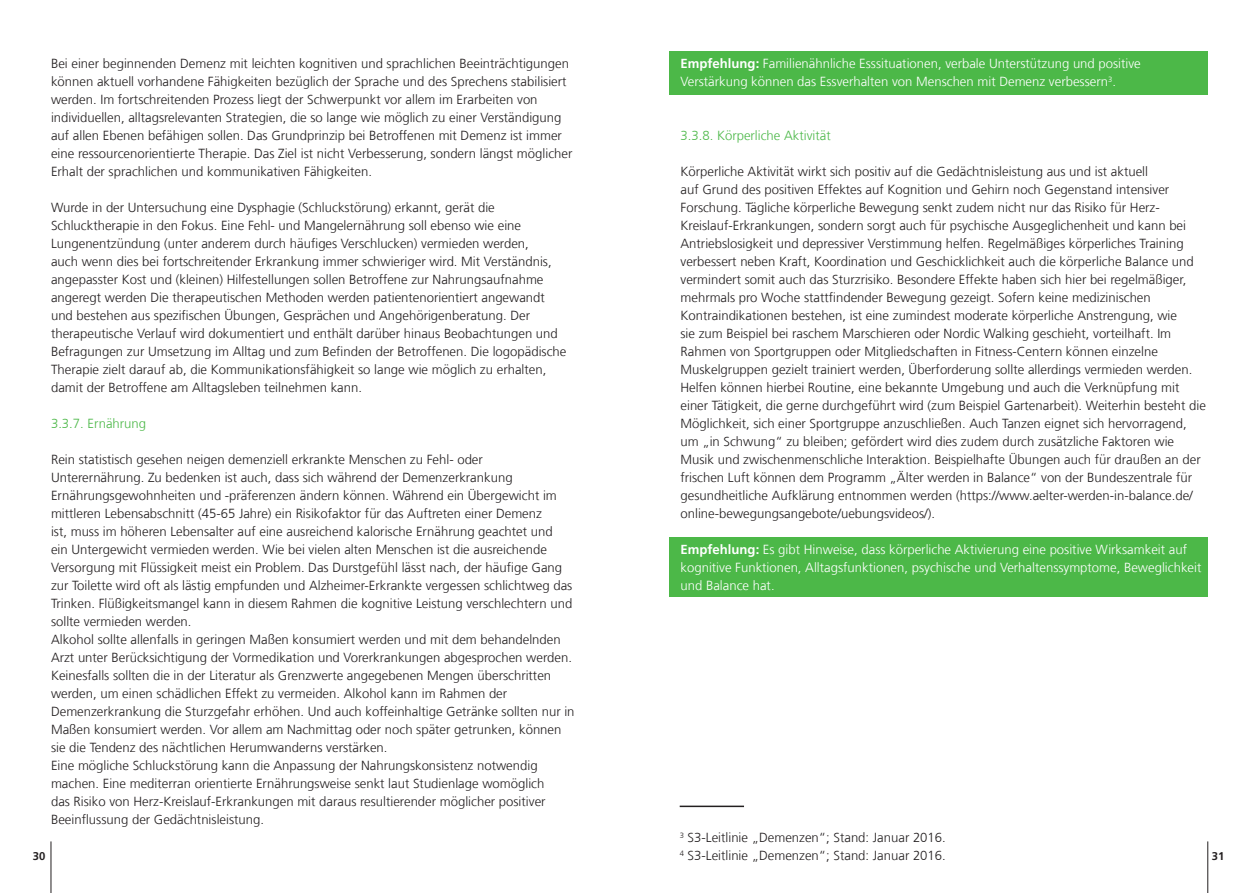
<style>
.page{position:relative;width:1259px;height:893px;background:#fff}
.page>*{position:absolute;margin:0;border:0;box-sizing:border-box;transform-origin:0 0}
.t1{font:300 13.2px/18px "Frutiger LT Com";color:#231f20}
.t2{font:300 13.2px/18px "Frutiger LT Com";color:#fff}
.t3{font:300 13.2px "Frutiger LT Com";color:#4cb848}
.t4{font:700 11.25px "Frutiger LT Com";color:#231f20}
.t5{font:300 7.65px "Frutiger LT Com";color:#231f20}
.s1{font-weight:700}
</style>
<div class="page">
<div style="left:669px;top:51px;width:539px;height:44px;background:#4cb848"></div>
<div style="left:669px;top:537px;width:539px;height:60px;background:#4cb848"></div>
<hr style="left:679px;top:806px;width:65px;height:1px;background:#231f20">
<hr style="left:1207px;top:841px;width:1px;height:52px;background:#231f20">
<hr style="left:51px;top:841px;width:1px;height:52px;background:#231f20">
<p class="t1" style="left:51px;top:55px;width:523px">Bei einer beginnenden Demenz mit leichten kognitiven und sprachlichen Beeinträchtigungen können aktuell vorhandene Fähigkeiten bezüglich der Sprache und des Sprechens stabilisiert werden. Im fortschreitenden Prozess liegt der Schwerpunkt vor allem im Erarbeiten von individuellen, alltagsrelevanten Strategien, die so lange wie möglich zu einer Verständigung auf allen Ebenen befähigen sollen. Das Grundprinzip bei Betroffenen mit Demenz ist immer eine ressourcenorientierte Therapie. Das Ziel ist nicht Verbesserung, sondern längst möglicher Erhalt der sprachlichen und kommunikativen Fähigkeiten.</p>
<p class="t1" style="left:51px;top:199px;width:517px">Wurde in der Untersuchung eine Dysphagie (Schluckstörung) erkannt, gerät die Schlucktherapie in den Fokus. Eine Fehl- und Mangelernährung soll ebenso wie eine Lungenentzündung (unter anderem durch häufiges Verschlucken) vermieden werden,<br>auch wenn dies bei fortschreitender Erkrankung immer schwieriger wird. Mit Verständnis, angepasster Kost und (kleinen) Hilfestellungen sollen Betroffene zur Nahrungsaufnahme angeregt werden Die therapeutischen Methoden werden patientenorientiert angewandt und bestehen aus spezifischen Übungen, Gesprächen und Angehörigenberatung. Der therapeutische Verlauf wird dokumentiert und enthält darüber hinaus Beobachtungen und Befragungen zur Umsetzung im Alltag und zum Befinden der Betroffenen. Die logopädische Therapie zielt darauf ab, die Kommunikationsfähigkeit so lange wie möglich zu erhalten, damit der Betroffene am Alltagsleben teilnehmen kann.</p>
<p class="t3" style="left:51px;top:416px;width:97px">3.3.7. Ernährung</p>
<p class="t1" style="left:51px;top:450px;width:525px">Rein statistisch gesehen neigen demenziell erkrankte Menschen zu Fehl- oder Unterernährung. Zu bedenken ist auch, dass sich während der Demenzerkrankung Ernährungsgewohnheiten und -präferenzen ändern können. Während ein Übergewicht im mittleren Lebensabschnitt (45-65 Jahre) ein Risikofaktor für das Auftreten einer Demenz<br>ist, muss im höheren Lebensalter auf eine ausreichend kalorische Ernährung geachtet und<br>ein Untergewicht vermieden werden. Wie bei vielen alten Menschen ist die ausreichende Versorgung mit Flüssigkeit meist ein Problem. Das Durstgefühl lässt nach, der häufige Gang zur Toilette wird oft als lästig empfunden und Alzheimer-Erkrankte vergessen schlichtweg das Trinken. Flüßigkeitsmangel kann in diesem Rahmen die kognitive Leistung verschlechtern und sollte vermieden werden.<br>Alkohol sollte allenfalls in geringen Maßen konsumiert werden und mit dem behandelnden Arzt unter Berücksichtigung der Vormedikation und Vorerkrankungen abgesprochen werden.<br>Keinesfalls sollten die in der Literatur als Grenzwerte angegebenen Mengen überschritten werden, um einen schädlichen Effekt zu vermeiden. Alkohol kann im Rahmen der Demenzerkrankung die Sturzgefahr erhöhen. Und auch koffeinhaltige Getränke sollten nur in Maßen konsumiert werden. Vor allem am Nachmittag oder noch später getrunken, können sie die Tendenz des nächtlichen Herumwanderns verstärken.<br>Eine mögliche Schluckstörung kann die Anpassung der Nahrungskonsistenz notwendig machen. Eine mediterran orientierte Ernährungsweise senkt laut Studienlage womöglich<br>das Risiko von Herz-Kreislauf-Erkrankungen mit daraus resultierender möglicher positiver Beeinflussung der Gedächtnisleistung.</p>
<p class="t2" style="left:680px;top:54px;width:462px"><span class="s1">Empfehlung:</span> Familienähnliche Esssituationen, verbale Unterstützung und positive<br>Verstärkung können das Essverhalten von Menschen mit Demenz verbessern<sup>3</sup>.</p>
<p class="t3" style="left:680px;top:128px;width:152px">3.3.8. Körperliche Aktivität</p>
<p class="t1" style="left:680px;top:163px;width:527px">Körperliche Aktivität wirkt sich positiv auf die Gedächtnisleistung aus und ist aktuell<br>auf Grund des positiven Effektes auf Kognition und Gehirn noch Gegenstand intensiver Forschung. Tägliche körperliche Bewegung senkt zudem nicht nur das Risiko für Herz-Kreislauf-Erkrankungen, sondern sorgt auch für psychische Ausgeglichenheit und kann bei Antriebslosigkeit und depressiver Verstimmung helfen. Regelmäßiges körperliches Training verbessert neben Kraft, Koordination und Geschicklichkeit auch die körperliche Balance und vermindert somit auch das Sturzrisiko. Besondere Effekte haben sich hier bei regelmäßiger, mehrmals pro Woche stattfindender Bewegung gezeigt. Sofern keine medizinischen Kontraindikationen bestehen, ist eine zumindest moderate körperliche Anstrengung, wie<br>sie zum Beispiel bei raschem Marschieren oder Nordic Walking geschieht, vorteilhaft. Im Rahmen von Sportgruppen oder Mitgliedschaften in Fitness-Centern können einzelne Muskelgruppen gezielt trainiert werden, Überforderung sollte allerdings vermieden werden.<br>Helfen können hierbei Routine, eine bekannte Umgebung und auch die Verknüpfung mit einer Tätigkeit, die gerne durchgeführt wird (zum Beispiel Gartenarbeit). Weiterhin besteht die Möglichkeit, sich einer Sportgruppe anzuschließen. Auch Tanzen eignet sich hervorragend, um „in Schwung“ zu bleiben; gefördert wird dies zudem durch zusätzliche Faktoren wie Musik und zwischenmenschliche Interaktion. Beispielhafte Übungen auch für draußen an der frischen Luft können dem Programm „Älter werden in Balance“ von der Bundeszentrale für gesundheitliche Aufklärung entnommen werden (https://www.aelter-werden-in-balance.de/ online-bewegungsangebote/uebungsvideos/).</p>
<p class="t2" style="left:680px;top:540px;width:522px"><span class="s1">Empfehlung:</span> Es gibt Hinweise, dass körperliche Aktivierung eine positive Wirksamkeit auf kognitive Funktionen, Alltagsfunktionen, psychische und Verhaltenssymptome, Beweglichkeit und Balance hat.</p>
<p class="t1" style="left:679px;top:829px;width:268px"><sup>3</sup> S3-Leitlinie „Demenzen“; Stand: Januar 2016.</p>
<p class="t5" style="left:679px;top:849px;width:6px">4</p>
<p class="t4" style="left:33px;top:850px;width:14px">30</p>
<p class="t1" style="left:687px;top:847px;width:260px">S3-Leitlinie „Demenzen“; Stand: Januar 2016.</p>
<p class="t4" style="left:1211px;top:850px;width:14px">31</p>
</div>
